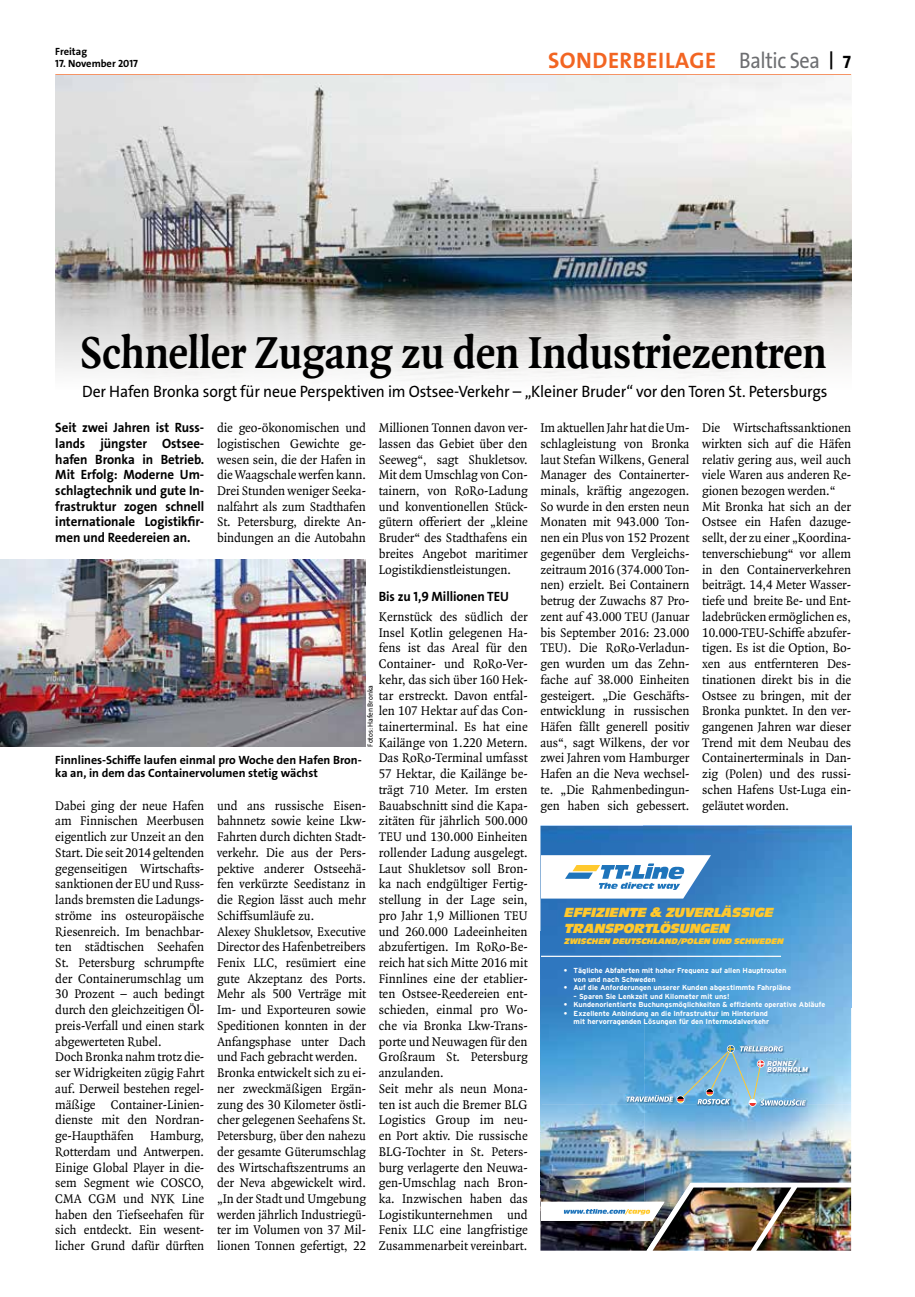
<style>
.page{position:relative;width:915px;height:1297px;background:#fff}
.page>*{position:absolute;margin:0;border:0;box-sizing:border-box;transform-origin:0 0}
.t1{font:700 48px "Quadraat OT";letter-spacing:-.01em;color:#000;scale:.93 1}
.t2{font:700 22.5px "The Sans Os F";letter-spacing:.02em;color:#f26522}
.t3{font:16.5px "The Sans Os F";letter-spacing:-.01em;color:#000;scale:.95 1}
.t4{font:italic 13.8px/15.8px "Antique Oli Com";color:#ffc92e}
.t5{font:13.5px/15.8px "Quadraat OT";letter-spacing:-.005em;color:#000;scale:.96 1}
.t6{font:700 13.5px/15.8px "The Sans Os F";letter-spacing:-.005em;color:#000;text-align:justify;scale:.96 1}
.t7{font:700 12px/12.8px "The Sans Os F";color:#000}
.t8{font:700 10.5px "The Sans Os F";color:#000}
.t9{font:italic 8.55px "Antique Oli Com";color:#ffc92e}
.t10{font:7.5px "The Sans Os F";letter-spacing:-.005em;color:#000;scale:.95 1}
.t11{font:700 7.35px/8.6px "Interstate Pl";color:#fff}
.t12{font:italic 900 7.05px/6.6px "Interstate";color:#fff}
.s1{font-weight:400;color:#6d6e71}
.s2{font-size:18px;color:#000}
</style>
<div class="page">
<hr style="left:55px;top:74px;width:795px;height:2px;background:#f26522">
<img style="left:55px;top:76px;width:795px;height:304px">
<img style="left:0;top:560px;width:366px;height:187px">
<img style="left:540px;top:825px;width:103px;height:106px">
<img style="left:643px;top:825px;width:207px;height:85px">
<img style="left:540px;top:931px;width:1px;height:320px">
<img style="left:850px;top:910px;width:1px;height:341px">
<img style="left:541px;top:910px;width:309px;height:194px">
<img style="left:541px;top:1104px;width:206px;height:79px">
<img style="left:747px;top:1104px;width:103px;height:79px">
<img style="left:541px;top:1183px;width:309px;height:68px">
<img style="left:759px;top:1098px;width:48px;height:9px">
<img style="left:738px;top:1045px;width:46px;height:1px">
<img style="left:805px;top:1059px;width:4px;height:16px">
<svg style="left:626px;top:1046px;width:179px;height:60px;background:#74b1d8"></svg>
<hr style="left:541px;top:956px;width:239px;height:1px;background:#fff">
<svg style="left:541px;top:855px;width:169px;height:43px"></svg>
<p class="t8" style="left:55px;top:44px;width:33px">Freitag</p>
<p class="t8" style="left:55px;top:57px;width:84px">17. November 2017</p>
<h2 class="t2" style="left:548px;top:46px;width:304px">SONDERBEILAGE <span class="s1">Baltic Sea</span> <span class="s2">| 7</span></h2>
<h1 class="t1" style="left:80px;top:325px;width:804px">Schneller Zugang zu den Industriezentren</h1>
<p class="t3" style="left:82px;top:381px;width:785px">Der Hafen Bronka sorgt für neue Perspektiven im Ostsee-Verkehr – „Kleiner Bruder“ vor den Toren St. Petersburgs</p>
<p class="t6" style="left:55px;top:420px;width:157px">Seit zwei Jahren ist Russ&shy;lands jüngster Ostsee&shy;hafen Bronka in Betrieb.<br>Mit Erfolg: Moderne Um&shy;schlagtechnik und gute In&shy;frastruktur zogen schnell internationale Logistikfir&shy;men und Reedereien an.</p>
<p class="t5" style="left:540px;top:420px;width:157px;text-align:justify">Im aktuellen Jahr hat die Um&shy;schlagleistung von Bronka laut Stefan Wilkens, General Manager des Containerter&shy;minals, kräftig angezogen.<br>So wurde in den ersten neun Monaten mit 943.000 Ton&shy;nen ein Plus von 152 Prozent gegenüber dem Vergleichs&shy;zeitraum 2016 (374.000 Ton&shy;nen) erzielt. Bei Containern betrug der Zuwachs 87 Pro&shy;zent auf 43.000 TEU (Januar bis September 2016: 23.000<br>TEU). Die RoRo-Verladun&shy;gen wurden um das Zehn&shy;fache auf 38.000 Einheiten gesteigert. „Die Geschäfts&shy;entwicklung in russischen Häfen fällt generell positiv aus“, sagt Wilkens, der vor zwei Jahren vom Hamburger Hafen an die Neva wechsel&shy;te. „Die Rahmenbedingun&shy;gen haben sich gebessert.</p>
<p class="t5" style="left:702px;top:420px;width:157px">Die Wirtschaftssanktionen wirkten sich auf die Häfen relativ gering aus, weil auch viele Waren aus anderen Re&shy;gionen bezogen werden.“<br>Mit Bronka hat sich an der<br>Ostsee ein Hafen dazuge&shy;sellt, der zu einer „Koordina&shy;tenverschiebung“ vor allem in den Containerverkehren beiträgt. 14,4 Meter Wasser&shy;tiefe und breite Be- und Ent&shy;ladebrücken ermöglichen es,<br>10.000-TEU-Schiffe abzufer&shy;tigen. Es ist die Option, Bo&shy;xen aus entfernteren Des&shy;tinationen direkt bis in die<br>Ostsee zu bringen, mit der<br>Bronka punktet. In den ver&shy;gangenen Jahren war dieser<br>Trend mit dem Neubau des<br>Containerterminals in Dan&shy;zig (Polen) und des russi&shy;schen Hafens Ust-Luga ein&shy;geläutet worden.</p>
<p class="t5" style="left:378px;top:420px;width:157px;text-align:justify">Millionen Tonnen davon ver&shy;lassen das Gebiet über den Seeweg“, sagt Shukletsov.<br>Mit dem Umschlag von Con&shy;tainern, von RoRo-Ladung und konventionellen Stück&shy;gütern offeriert der „kleine Bruder“ des Stadthafens ein breites Angebot maritimer Logistikdienstleistungen.</p>
<p class="t6" style="left:378px;top:588px;width:137px">Bis zu 1,9 Millionen TEU</p>
<p class="t5" style="left:378px;top:609px;width:157px">Kernstück des südlich der<br>Insel Kotlin gelegenen Ha&shy;fens ist das Areal für den<br>Container- und RoRo-Ver&shy;kehr, das sich über 160 Hek&shy;tar erstreckt. Davon entfal&shy;len 107 Hektar auf das Con&shy;tainerterminal. Es hat eine<br>Kailänge von 1.220 Metern.<br>Das RoRo-Terminal umfasst<br>57 Hektar, die Kailänge be&shy;trägt 710 Meter. Im ersten<br>Bauabschnitt sind die Kapa&shy;zitäten für jährlich 500.000<br>TEU und 130.000 Einheiten rollender Ladung ausgelegt.<br>Laut Shukletsov soll Bron&shy;ka nach endgültiger Fertig&shy;stellung in der Lage sein, pro Jahr 1,9 Millionen TEU und 260.000 Ladeeinheiten abzufertigen. Im RoRo-Be&shy;reich hat sich Mitte 2016 mit<br>Finnlines eine der etablier&shy;ten Ostsee-Reedereien ent&shy;schieden, einmal pro Wo&shy;che via Bronka Lkw-Trans&shy;porte und Neuwagen für den<br>Großraum St. Petersburg anzulanden.<br>Seit mehr als neun Mona&shy;ten ist auch die Bremer BLG<br>Logistics Group im neu&shy;en Port aktiv. Die russische<br>BLG-Tochter in St. Peters&shy;burg verlagerte den Neuwa&shy;gen-Umschlag nach Bron&shy;ka. Inzwischen haben das<br>Logistikunternehmen und<br>Fenix LLC eine langfristige<br>Zusammenarbeit vereinbart.</p>
<p class="t5" style="left:217px;top:420px;width:157px;text-align:justify">die geo-ökonomischen und logistischen Gewichte ge&shy;wesen sein, die der Hafen in die Waagschale werfen kann.<br>Drei Stunden weniger Seeka&shy;nalfahrt als zum Stadthafen St. Petersburg, direkte An&shy;bindungen an die Autobahn</p>
<p class="t10" style="left:365px;top:747px;width:66px;rotate:-90deg">Fotos: Hafen Bronka</p>
<p class="t7" style="left:55px;top:754px;width:308px">Finnlines-Schiffe laufen einmal pro Woche den Hafen Bron&shy;ka an, in dem das Containervolumen stetig wächst</p>
<p class="t5" style="left:55px;top:798px;width:157px">Dabei ging der neue Hafen am Finnischen Meerbusen eigentlich zur Unzeit an den<br>Start. Die seit 2014 geltenden gegenseitigen Wirtschafts&shy;sanktionen der EU und Russ&shy;lands bremsten die Ladungs&shy;ströme ins osteuropäische<br>Riesenreich. Im benachbar&shy;ten städtischen Seehafen<br>St. Petersburg schrumpfte der Containerumschlag um<br>30 Prozent – auch bedingt durch den gleichzeitigen Öl&shy;preis-Verfall und einen stark abgewerteten Rubel.<br>Doch Bronka nahm trotz die&shy;ser Widrigkeiten zügig Fahrt auf. Derweil bestehen regel&shy;mäßige Container-Linien&shy;dienste mit den Nordran&shy;ge-Haupthäfen Hamburg,<br>Rotterdam und Antwerpen.<br>Einige Global Player in die&shy;sem Segment wie COSCO,<br>CMA CGM und NYK Line haben den Tiefseehafen für sich entdeckt. Ein wesent&shy;licher Grund dafür dürften</p>
<p class="t5" style="left:217px;top:798px;width:157px">und ans russische Eisen&shy;bahnnetz sowie keine Lkw-<br>Fahrten durch dichten Stadt&shy;verkehr. Die aus der Pers&shy;pektive anderer Ostseehä&shy;fen verkürzte Seedistanz in die Region lässt auch mehr<br>Schiffsumläufe zu.<br>Alexey Shukletsov, Executive<br>Director des Hafenbetreibers<br>Fenix LLC, resümiert eine gute Akzeptanz des Ports.<br>Mehr als 500 Verträge mit<br>Im- und Exporteuren sowie<br>Speditionen konnten in der<br>Anfangsphase unter Dach und Fach gebracht werden.<br>Bronka entwickelt sich zu ei&shy;ner zweckmäßigen Ergän&shy;zung des 30 Kilometer östli&shy;cher gelegenen Seehafens St.<br>Petersburg, über den nahezu der gesamte Güterumschlag des Wirtschaftszentrums an der Neva abgewickelt wird. „In der Stadt und Umgebung werden jährlich Industriegü&shy;ter im Volumen von 37 Mil&shy;lionen Tonnen gefertigt, 22</p>
<p class="t4" style="left:564px;top:905px;width:210px">EFFIZIENTE &amp; ZUVERLÄSSIGE<br>TRANSPORTLÖSUNGEN</p>
<p class="t9" style="left:564px;top:936px;width:220px">ZWISCHEN DEUTSCHLAND/POLEN UND SCHWEDEN</p>
<p class="t11" style="left:573px;top:966px;width:214px;text-indent:-10px">• Tägliche Abfahrten mit hoher Frequenz auf allen Hauptrouten von und nach Schweden</p>
<p class="t11" style="left:563px;top:983px;width:228px">• Auf die Anforderungen unserer Kunden abgestimmte Fahrpläne</p>
<p class="t11" style="left:573px;top:992px;width:157px">– Sparen Sie Lenkzeit und Kilometer mit uns!</p>
<p class="t11" style="left:563px;top:1000px;width:263px">• Kundenorientierte Buchungsmöglichkeiten &amp; effiziente operative Abläufe</p>
<p class="t11" style="left:563px;top:1009px;width:207px;text-align:right">• Exzellente Anbindung an die Infrastruktur im Hinterland mit hervorragenden Lösungen für den Intermodalverkehr</p>
<p class="t12" style="left:766px;top:1059px;width:42px">RØNNE/<br>BORNHOLM</p>
</div>
